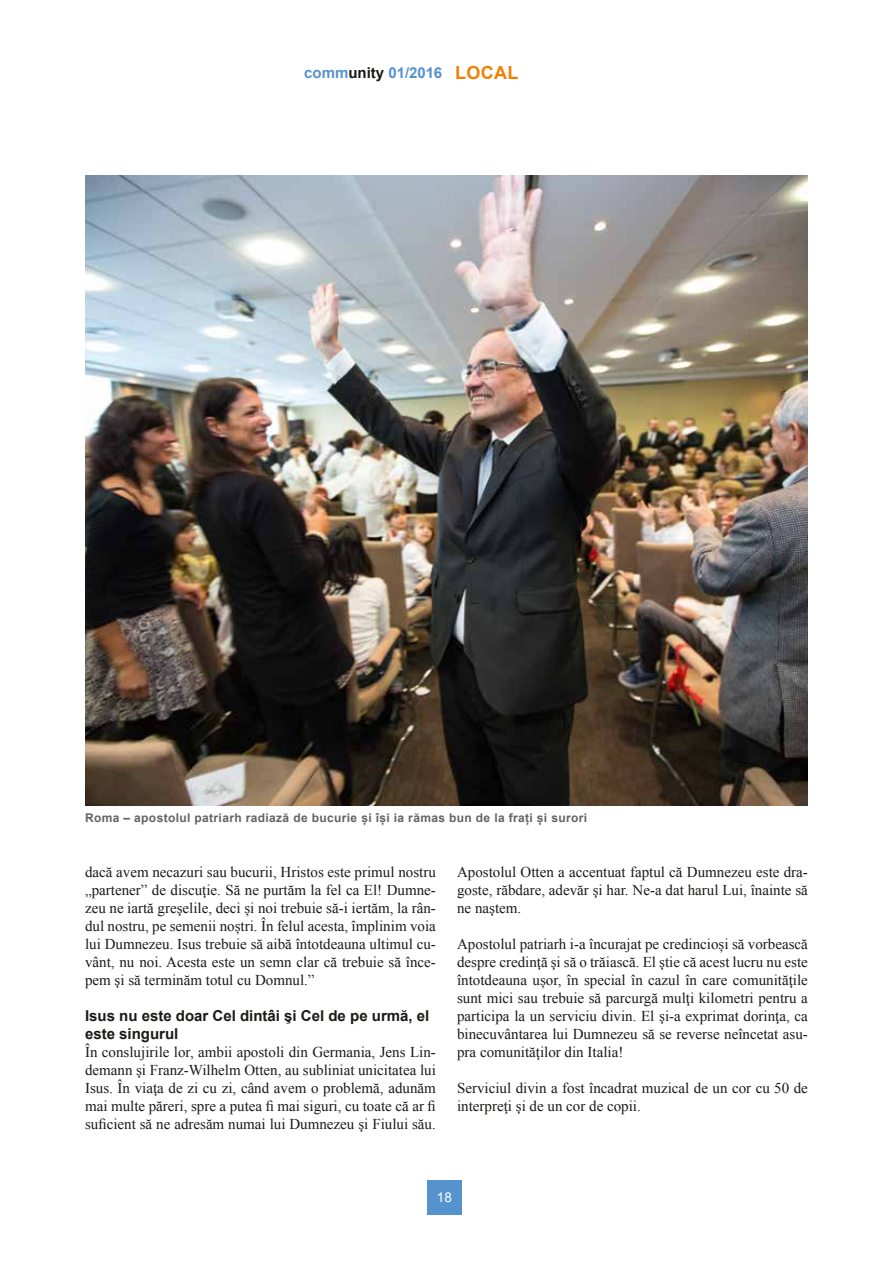
<style>
.page{position:relative;width:893px;height:1263px;background:#fff}
.page>*{position:absolute;margin:0;border:0;box-sizing:border-box;transform-origin:0 0}
.t1{font:15px/18px "Times New Roman";color:#1a1a18;text-align:justify}
.t2{font:700 15px/18px "Arial";color:#1a1a18}
.t3{font:700 15px "Arial";color:#5592ce}
.t4{font:13.5px "Arial";color:#fff}
.t5{font:700 12px "Arial";letter-spacing:.03em;color:#636362}
.s1{color:#1a1a18}
.s2{font-size:18px;color:#f08100}
</style>
<div class="page">
<div style="left:427px;top:1180px;width:34px;height:34px;background:#5592ce"></div>
<img style="left:85px;top:175px;width:723px;height:630px">
<p class="t3" style="left:304px;top:62px;width:216px">comm<span class="s1">unity</span> 01/2016 <span class="s2">LOCAL</span></p>
<p class="t5" style="left:85px;top:810px;width:504px">Roma – apostolul patriarh radiază de bucurie și își ia rămas bun de la frați și surori</p>
<p class="t1" style="left:85px;top:863px;width:352px">dacă avem necazuri sau bucurii, Hristos este primul nostru „partener” de discuţie. Să ne purtăm la fel ca El! Dumne&shy;zeu ne iartă greşelile, deci și noi trebuie să-i iertăm, la rân&shy;dul nostru, pe semenii noștri. În felul acesta, împlinim voia lui Dumnezeu. Isus trebuie să aibă întotdeauna ultimul cu&shy;vânt, nu noi. Acesta este un semn clar că trebuie să înce&shy;pem şi să terminăm totul cu Domnul.”</p>
<p class="t2" style="left:85px;top:1007px;width:346px">Isus nu este doar Cel dintâi şi Cel de pe urmă, el este singurul</p>
<p class="t1" style="left:85px;top:1043px;width:352px">În conslujirile lor, ambii apostoli din Germania, Jens Lin&shy;demann şi Franz-Wilhelm Otten, au subliniat unicitatea lui Isus. În viaţa de zi cu zi, când avem o problemă, adunăm mai multe păreri, spre a putea fi mai siguri, cu toate că ar fi suficient să ne adresăm numai lui Dumnezeu şi Fiului său.</p>
<p class="t1" style="left:457px;top:863px;width:352px">Apostolul Otten a accentuat faptul că Dumnezeu este dra&shy;goste, răbdare, adevăr şi har. Ne-a dat harul Lui, înainte să ne naştem.</p>
<p class="t1" style="left:457px;top:935px;width:352px">Apostolul patriarh i-a încurajat pe credincioși să vorbească despre credinţă şi să o trăiască. El ştie că acest lucru nu este întotdeauna ușor, în special în cazul în care comunităţile sunt mici sau trebuie să parcurgă mulţi kilometri pentru a participa la un serviciu divin. El şi-a exprimat dorinţa, ca binecuvântarea lui Dumnezeu să se reverse neîncetat asu&shy;pra comunităţilor din Italia!</p>
<p class="t1" style="left:457px;top:1079px;width:352px">Serviciul divin a fost încadrat muzical de un cor cu 50 de interpreţi şi de un cor de copii.</p>
<p class="t4" style="left:437px;top:1188px;width:17px">18</p>
</div>
